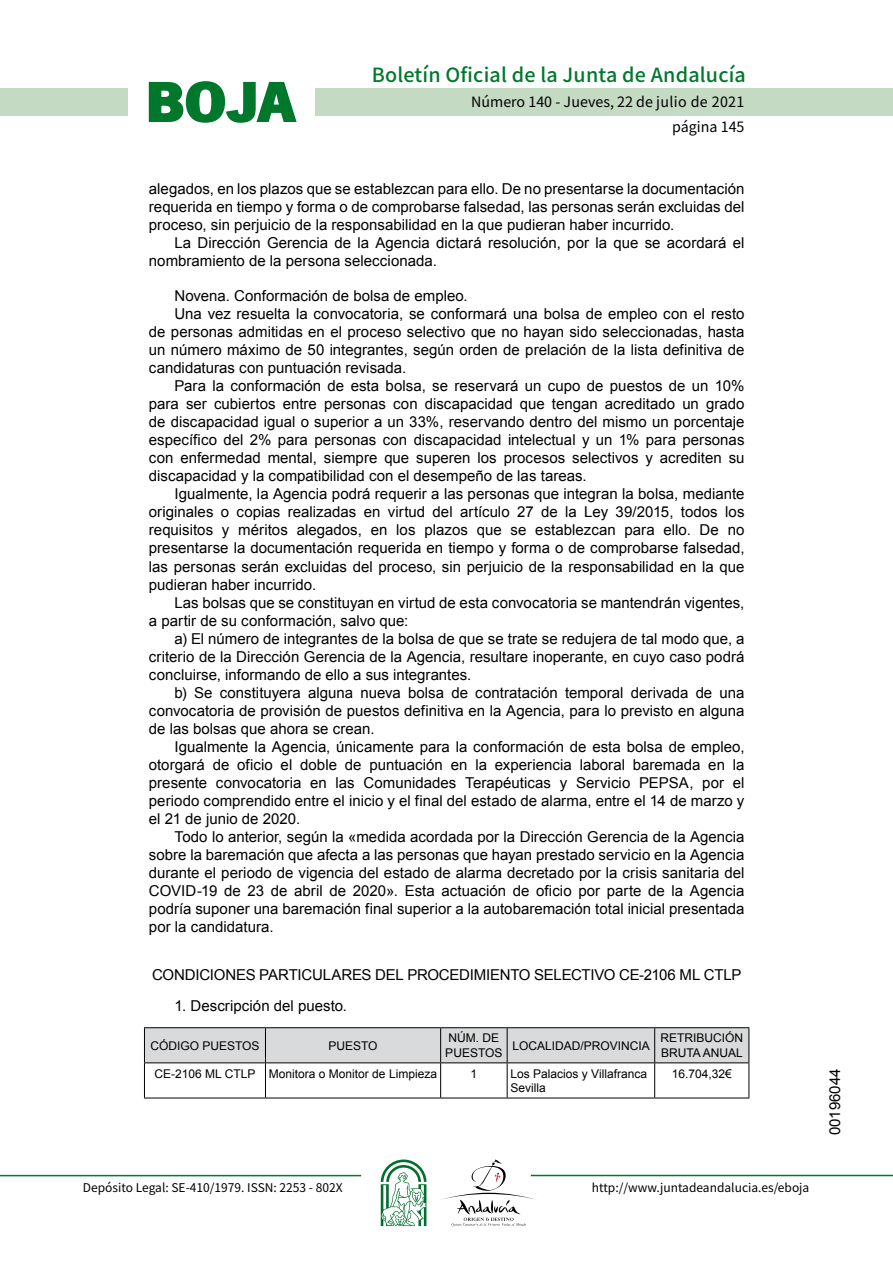
<style>
.page{position:relative;width:893px;height:1263px;background:#fff}
.page>*{position:absolute;margin:0;border:0;box-sizing:border-box;transform-origin:0 0}
.t1{font:700 57.75px "News Got T";color:#00782c;scale:1.14 1}
.t2{font:500 19.5px "Noto Sans HK";letter-spacing:.01em;color:#00782c}
.t3{font:15px/18px "Arial";color:#000;text-align:justify}
.t4{font:14.25px/24.5px "Noto Sans HK";color:#000;text-align:right}
.t5{font:12px/14.4px "Arial";color:#000}
.t6{font:12px "Noto Sans HK";color:#000}
</style>
<div class="page">
<div style="left:315px;top:88px;width:577px;height:28px;background:#c5dac3"></div>
<div style="left:0;top:88px;width:128px;height:28px;background:#c5dac3"></div>
<hr style="left:0;top:1175px;width:361px;height:1px;background:#00782c">
<hr style="left:531px;top:1175px;width:361px;height:1px;background:#00782c">
<svg style="left:148px;top:81px;width:149px;height:42px"></svg>
<svg style="left:442px;top:1159px;width:100px;height:67px"></svg>
<svg style="left:381px;top:1160px;width:45px;height:66px"></svg>
<div style="left:145px;top:1028px;width:603px;height:35px;background:#d9dadb"></div>
<hr style="left:144px;top:1027px;width:121px;height:1px;background:#000">
<hr style="left:144px;top:1028px;width:1px;height:35px;background:#000">
<hr style="left:265px;top:1027px;width:175px;height:1px;background:#000">
<hr style="left:265px;top:1028px;width:1px;height:35px;background:#000">
<hr style="left:440px;top:1027px;width:67px;height:1px;background:#000">
<hr style="left:440px;top:1028px;width:1px;height:35px;background:#000">
<hr style="left:507px;top:1027px;width:147px;height:1px;background:#000">
<hr style="left:507px;top:1028px;width:1px;height:35px;background:#000">
<hr style="left:654px;top:1027px;width:95px;height:1px;background:#000">
<hr style="left:654px;top:1028px;width:1px;height:35px;background:#000">
<hr style="left:748px;top:1028px;width:1px;height:35px;background:#000">
<hr style="left:144px;top:1063px;width:121px;height:1px;background:#000">
<hr style="left:144px;top:1063px;width:1px;height:35px;background:#000">
<hr style="left:265px;top:1063px;width:175px;height:1px;background:#000">
<hr style="left:265px;top:1063px;width:1px;height:35px;background:#000">
<hr style="left:440px;top:1063px;width:67px;height:1px;background:#000">
<hr style="left:440px;top:1063px;width:1px;height:35px;background:#000">
<hr style="left:507px;top:1063px;width:147px;height:1px;background:#000">
<hr style="left:507px;top:1063px;width:1px;height:35px;background:#000">
<hr style="left:654px;top:1063px;width:95px;height:1px;background:#000">
<hr style="left:654px;top:1063px;width:1px;height:35px;background:#000">
<hr style="left:748px;top:1063px;width:1px;height:35px;background:#000">
<hr style="left:144px;top:1098px;width:121px;height:1px;background:#000">
<hr style="left:265px;top:1098px;width:175px;height:1px;background:#000">
<hr style="left:440px;top:1098px;width:67px;height:1px;background:#000">
<hr style="left:507px;top:1098px;width:147px;height:1px;background:#000">
<hr style="left:654px;top:1098px;width:95px;height:1px;background:#000">
<h1 class="t1" style="left:145px;top:68px;width:133px">BOJA</h1>
<h2 class="t2" style="left:372px;top:64px;width:375px">Boletín Oficial de la Junta de Andalucía</h2>
<p class="t4" style="left:471px;top:90px;width:275px">Número 140 - Jueves, 22 de julio de 2021 página 145</p>
<p class="t3" style="left:149px;top:180px;width:597px">alegados, en los plazos que se establezcan para ello. De no presentarse la documentación requerida en tiempo y forma o de comprobarse falsedad, las personas serán excluidas del proceso, sin perjuicio de la responsabilidad en la que pudieran haber incurrido.</p>
<p class="t3" style="left:149px;top:234px;width:597px;text-indent:26px">La Dirección Gerencia de la Agencia dictará resolución, por la que se acordará el nombramiento de la persona seleccionada.</p>
<p class="t3" style="left:174px;top:287px;width:295px">Novena. Conformación de bolsa de empleo.</p>
<p class="t3" style="left:174px;top:305px;width:571px">Una vez resuelta la convocatoria, se conformará una bolsa de empleo con el resto</p>
<p class="t3" style="left:149px;top:323px;width:597px">de personas admitidas en el proceso selectivo que no hayan sido seleccionadas, hasta</p>
<p class="t3" style="left:149px;top:341px;width:597px">un número máximo de 50 integrantes, según orden de prelación de la lista definitiva de</p>
<p class="t3" style="left:149px;top:359px;width:259px">candidaturas con puntuación revisada.</p>
<p class="t3" style="left:174px;top:377px;width:571px">Para la conformación de esta bolsa, se reservará un cupo de puestos de un 10%</p>
<p class="t3" style="left:149px;top:395px;width:597px">para ser cubiertos entre personas con discapacidad que tengan acreditado un grado</p>
<p class="t3" style="left:149px;top:413px;width:597px">de discapacidad igual o superior a un 33%, reservando dentro del mismo un porcentaje</p>
<p class="t3" style="left:149px;top:431px;width:597px">específico del 2% para personas con discapacidad intelectual y un 1% para personas</p>
<p class="t3" style="left:149px;top:449px;width:597px">con enfermedad mental, siempre que superen los procesos selectivos y acrediten su</p>
<p class="t3" style="left:149px;top:467px;width:439px">discapacidad y la compatibilidad con el desempeño de las tareas.</p>
<p class="t3" style="left:174px;top:485px;width:571px">Igualmente, la Agencia podrá requerir a las personas que integran la bolsa, mediante</p>
<p class="t3" style="left:149px;top:503px;width:597px">originales o copias realizadas en virtud del artículo 27 de la Ley 39/2015, todos los</p>
<p class="t3" style="left:149px;top:521px;width:597px">requisitos y méritos alegados, en los plazos que se establezcan para ello. De no</p>
<p class="t3" style="left:149px;top:539px;width:597px">presentarse la documentación requerida en tiempo y forma o de comprobarse falsedad,</p>
<p class="t3" style="left:149px;top:557px;width:597px">las personas serán excluidas del proceso, sin perjuicio de la responsabilidad en la que</p>
<p class="t3" style="left:149px;top:575px;width:169px">pudieran haber incurrido.</p>
<p class="t3" style="left:174px;top:593px;width:571px">Las bolsas que se constituyan en virtud de esta convocatoria se mantendrán vigentes,</p>
<p class="t3" style="left:149px;top:612px;width:261px">a partir de su conformación, salvo que:</p>
<p class="t3" style="left:174px;top:630px;width:571px">a) El número de integrantes de la bolsa de que se trate se redujera de tal modo que, a</p>
<p class="t3" style="left:149px;top:648px;width:597px">criterio de la Dirección Gerencia de la Agencia, resultare inoperante, en cuyo caso podrá</p>
<p class="t3" style="left:149px;top:666px;width:324px">concluirse, informando de ello a sus integrantes.</p>
<p class="t3" style="left:174px;top:684px;width:571px">b) Se constituyera alguna nueva bolsa de contratación temporal derivada de una</p>
<p class="t3" style="left:149px;top:702px;width:597px">convocatoria de provisión de puestos definitiva en la Agencia, para lo previsto en alguna</p>
<p class="t3" style="left:149px;top:720px;width:227px">de las bolsas que ahora se crean.</p>
<p class="t3" style="left:174px;top:738px;width:571px">Igualmente la Agencia, únicamente para la conformación de esta bolsa de empleo,</p>
<p class="t3" style="left:149px;top:756px;width:597px">otorgará de oficio el doble de puntuación en la experiencia laboral baremada en la</p>
<p class="t3" style="left:149px;top:774px;width:597px">presente convocatoria en las Comunidades Terapéuticas y Servicio PEPSA, por el</p>
<p class="t3" style="left:149px;top:792px;width:597px">periodo comprendido entre el inicio y el final del estado de alarma, entre el 14 de marzo y</p>
<p class="t3" style="left:149px;top:810px;width:153px">el 21 de junio de 2020.</p>
<p class="t3" style="left:174px;top:828px;width:571px">Todo lo anterior, según la «medida acordada por la Dirección Gerencia de la Agencia</p>
<p class="t3" style="left:149px;top:846px;width:597px">sobre la baremación que afecta a las personas que hayan prestado servicio en la Agencia</p>
<p class="t3" style="left:149px;top:864px;width:597px">durante el periodo de vigencia del estado de alarma decretado por la crisis sanitaria del</p>
<p class="t3" style="left:149px;top:882px;width:597px">COVID-19 de 23 de abril de 2020». Esta actuación de oficio por parte de la Agencia</p>
<p class="t3" style="left:149px;top:900px;width:597px">podría suponer una baremación final superior a la autobaremación total inicial presentada</p>
<p class="t3" style="left:149px;top:918px;width:126px">por la candidatura.</p>
<p class="t3" style="left:152px;top:966px;width:591px">CONDICIONES PARTICULARES DEL PROCEDIMIENTO SELECTIVO CE-2106 ML CTLP</p>
<p class="t3" style="left:174px;top:997px;width:174px">1. Descripción del puesto.</p>
<p class="t5" style="left:150px;top:1038px;width:111px">CÓDIGO PUESTOS</p>
<p class="t5" style="left:328px;top:1038px;width:51px">PUESTO</p>
<p class="t5" style="left:445px;top:1031px;width:59px">NÚM. DE<br>PUESTOS</p>
<p class="t5" style="left:512px;top:1038px;width:139px">LOCALIDAD/PROVINCIA</p>
<p class="t5" style="left:660px;top:1031px;width:84px">RETRIBUCIÓN<br>BRUTA ANUAL</p>
<p class="t5" style="left:155px;top:1066px;width:284px">CE-2106 ML CTLP Monitora o Monitor de Limpieza</p>
<p class="t5" style="left:470px;top:1066px;width:8px">1</p>
<p class="t5" style="left:510px;top:1066px;width:138px">Los Palacios y Villafranca<br>Sevilla</p>
<p class="t5" style="left:671px;top:1066px;width:62px">16.704,32€</p>
<p class="t3" style="left:826px;top:1135px;width:68px;rotate:-90deg">00196044</p>
<p class="t6" style="left:83px;top:1181px;width:261px">Depósito Legal: SE-410/1979. ISSN: 2253 - 802X</p>
<p class="t6" style="left:592px;top:1181px;width:219px">http://www.juntadeandalucia.es/eboja</p>
</div>
